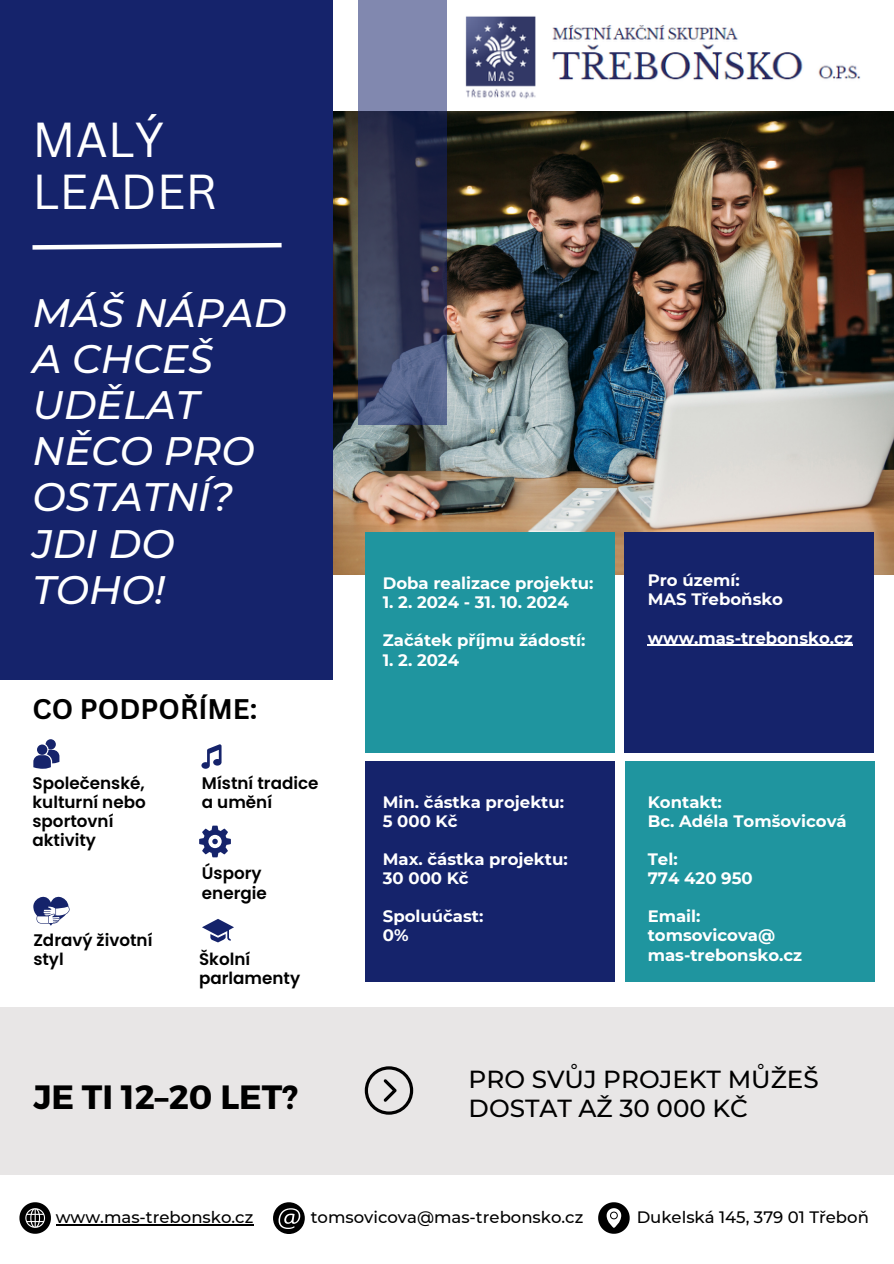
<style>
.page{position:relative;width:894px;height:1264px;background:#fff}
.page>*{position:absolute;margin:0;border:0;box-sizing:border-box;transform-origin:0 0}
.t1{font:47.85px/51.8px "Canva Sans";color:#fff}
.t2{font:italic 500 39.6px/46.2px "Montserrat";color:#fff}
.t3{font:700 33.6px "Montserrat";color:#000}
.t4{font:700 27.6px "Canva Sans";color:#000}
.t5{font:500 24.6px/28.2px "Montserrat";color:#000}
.t6{font:600 16.8px/19px "Poppins";color:#000}
.t7{font:700 16.5px "Montserrat";color:#fff}
.t8{font:500 16.5px "Montserrat";color:#000}
</style>
<div class="page">
<img style="left:333px;top:111px;width:560px;height:463px">
<div style="left:0;top:0;width:333px;height:679px;background:#15236b"></div>
<div style="left:365px;top:532px;width:250px;height:221px;background:#1f959f"></div>
<div style="left:624px;top:532px;width:249px;height:221px;background:#15236b"></div>
<div style="left:0;top:1007px;width:893px;height:167px;background:#e8e6e6"></div>
<svg style="left:19px;top:1202px;width:32px;height:31px"></svg>
<svg style="left:273px;top:1202px;width:31px;height:31px"></svg>
<svg style="left:598px;top:1202px;width:31px;height:31px"></svg>
<svg style="left:364px;top:1066px;width:49px;height:48px"></svg>
<div style="left:365px;top:761px;width:249px;height:221px;background:#15236b"></div>
<div style="left:624px;top:761px;width:250px;height:220px;background:#1f959f"></div>
<svg style="left:32px;top:242px;width:250px;height:8px"></svg>
<svg style="left:358px;top:0;width:89px;height:424px;background:#495071"></svg>
<svg style="left:33px;top:896px;width:36px;height:29px"></svg>
<svg style="left:199px;top:825px;width:31px;height:32px"></svg>
<svg style="left:33px;top:739px;width:26px;height:29px"></svg>
<svg style="left:202px;top:919px;width:32px;height:23px"></svg>
<svg style="left:201px;top:744px;width:20px;height:24px"></svg>
<img style="left:465px;top:16px;width:396px;height:83px">
<hr style="left:56px;top:1224px;width:197px;height:1px;background:#000">
<hr style="left:647px;top:644px;width:205px;height:2px;background:#fff">
<p class="t1" style="left:32px;top:112px;width:186px">MALÝ<br>LEADER</p>
<p class="t2" style="left:32px;top:289px;width:255px">MÁŠ NÁPAD<br>A CHCEŠ<br>UDĚLAT<br>NĚCO PRO<br>OSTATNÍ?<br>JDI DO<br>TOHO!</p>
<p class="t4" style="left:32px;top:689px;width:226px">CO PODPOŘÍME:</p>
<p class="t6" style="left:32px;top:773px;width:115px">Společenské, kulturní nebo sportovní aktivity</p>
<p class="t6" style="left:202px;top:773px;width:118px">Místní tradice a umění</p>
<p class="t6" style="left:33px;top:930px;width:121px">Zdravý životní styl</p>
<p class="t6" style="left:202px;top:864px;width:66px">Úspory energie</p>
<p class="t6" style="left:199px;top:949px;width:103px">Školní parlamenty</p>
<p class="t3" style="left:33px;top:1074px;width:266px">JE TI 12–20 LET?</p>
<p class="t7" style="left:383px;top:573px;width:212px">Doba realizace projektu:</p>
<p class="t7" style="left:383px;top:592px;width:187px">1. 2. 2024 - 31. 10. 2024</p>
<p class="t7" style="left:383px;top:630px;width:204px">Začátek příjmu žádostí:</p>
<p class="t7" style="left:383px;top:649px;width:78px">1. 2. 2024</p>
<p class="t7" style="left:383px;top:791px;width:183px">Min. částka projektu:</p>
<p class="t7" style="left:383px;top:810px;width:76px">5 000 Kč</p>
<p class="t7" style="left:383px;top:849px;width:186px">Max. částka projektu:</p>
<p class="t7" style="left:383px;top:868px;width:87px">30 000 Kč</p>
<p class="t7" style="left:383px;top:906px;width:102px">Spoluúčast:</p>
<p class="t7" style="left:383px;top:925px;width:27px">0%</p>
<p class="t7" style="left:647px;top:570px;width:93px">Pro území:</p>
<p class="t7" style="left:647px;top:589px;width:137px">MAS Třeboňsko</p>
<p class="t7" style="left:647px;top:627px;width:206px">www.mas-trebonsko.cz</p>
<p class="t7" style="left:647px;top:791px;width:76px">Kontakt:</p>
<p class="t7" style="left:647px;top:810px;width:200px">Bc. Adéla Tomšovicová</p>
<p class="t7" style="left:647px;top:849px;width:31px">Tel:</p>
<p class="t7" style="left:647px;top:868px;width:106px">774 420 950</p>
<p class="t7" style="left:647px;top:906px;width:54px">Email:</p>
<p class="t7" style="left:647px;top:925px;width:129px">tomsovicova@</p>
<p class="t7" style="left:647px;top:944px;width:156px">mas-trebonsko.cz</p>
<p class="t5" style="left:468px;top:1065px;width:351px">PRO SVŮJ PROJEKT MŮŽEŠ<br>DOSTAT AŽ 30 000 KČ</p>
<p class="t8" style="left:56px;top:1207px;width:199px">www.mas-trebonsko.cz</p>
<p class="t8" style="left:310px;top:1207px;width:274px">tomsovicova@mas-trebonsko.cz</p>
<p class="t8" style="left:636px;top:1207px;width:234px">Dukelská 145, 379 01 Třeboň</p>
</div>
